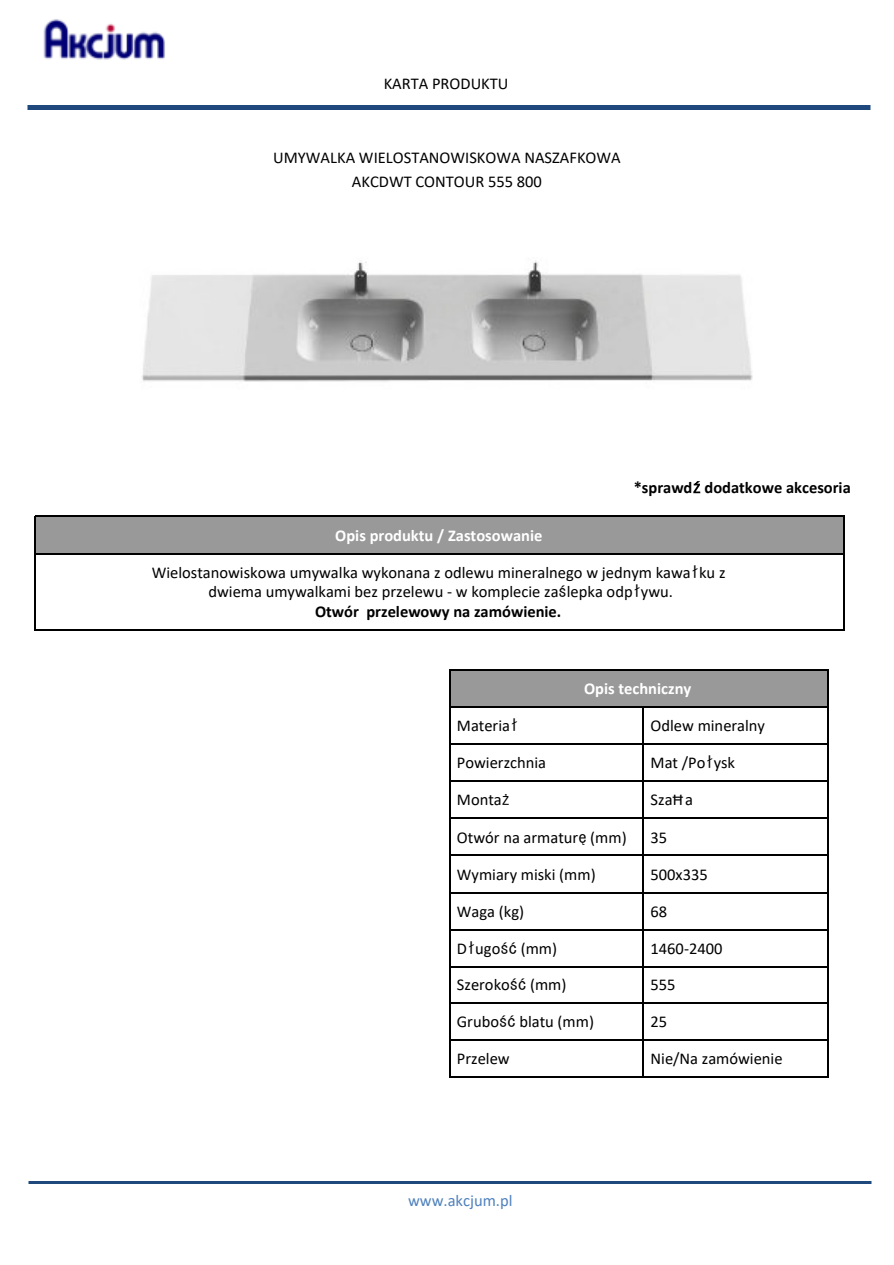
<style>
.page{position:relative;width:894px;height:1265px;background:#fff}
.page>*{position:absolute;margin:0;border:0;box-sizing:border-box;transform-origin:0 0}
.t1{font:16.5px/19.6px "Calibri";color:#000;text-align:center}
.t2{font:700 16.5px "Calibri";color:#fff}
.t3{font:700 16.5px "Calibri";color:#000}
.t4{font:16.5px "Calibri";color:#4f81bd}
.s1{font-family:"MS Gothic";font-weight:400;color:rgb(0 0 0/0)}
.s2{font-family:"MS Gothic"}
.s3{font-weight:700}
</style>
<div class="page">
<svg style="left:693px;top:481px;width:7px;height:12px"></svg>
<div style="left:35px;top:516px;width:808px;height:37px;background:#999"></div>
<hr style="left:35px;top:629px;width:809px;height:2px;background:#000">
<hr style="left:35px;top:553px;width:1px;height:78px;background:#000">
<hr style="left:843px;top:553px;width:1px;height:78px;background:#000">
<hr style="left:35px;top:516px;width:809px;height:1px;background:#000">
<hr style="left:35px;top:553px;width:809px;height:1px;background:#000">
<hr style="left:35px;top:516px;width:1px;height:38px;background:#000">
<hr style="left:843px;top:516px;width:1px;height:38px;background:#000">
<div style="left:449px;top:669px;width:379px;height:37px;background:#999"></div>
<hr style="left:643px;top:1076px;width:186px;height:2px;background:#000">
<hr style="left:828px;top:1039px;width:1px;height:39px;background:#000">
<hr style="left:449px;top:1076px;width:195px;height:2px;background:#000">
<hr style="left:449px;top:1039px;width:1px;height:39px;background:#000">
<hr style="left:643px;top:1039px;width:1px;height:39px;background:#000">
<hr style="left:643px;top:1039px;width:186px;height:1px;background:#000">
<hr style="left:828px;top:1002px;width:1px;height:38px;background:#000">
<hr style="left:449px;top:1039px;width:195px;height:1px;background:#000">
<hr style="left:449px;top:1002px;width:1px;height:38px;background:#000">
<hr style="left:643px;top:1002px;width:1px;height:38px;background:#000">
<hr style="left:643px;top:1002px;width:186px;height:1px;background:#000">
<hr style="left:828px;top:966px;width:1px;height:37px;background:#000">
<hr style="left:449px;top:1002px;width:195px;height:1px;background:#000">
<hr style="left:449px;top:966px;width:1px;height:37px;background:#000">
<hr style="left:643px;top:966px;width:1px;height:37px;background:#000">
<hr style="left:643px;top:966px;width:186px;height:1px;background:#000">
<hr style="left:828px;top:929px;width:1px;height:38px;background:#000">
<hr style="left:449px;top:966px;width:195px;height:1px;background:#000">
<hr style="left:449px;top:929px;width:1px;height:38px;background:#000">
<hr style="left:643px;top:929px;width:1px;height:38px;background:#000">
<hr style="left:643px;top:929px;width:186px;height:1px;background:#000">
<hr style="left:828px;top:892px;width:1px;height:38px;background:#000">
<hr style="left:449px;top:929px;width:195px;height:1px;background:#000">
<hr style="left:449px;top:892px;width:1px;height:38px;background:#000">
<hr style="left:643px;top:892px;width:1px;height:38px;background:#000">
<hr style="left:643px;top:892px;width:186px;height:1px;background:#000">
<hr style="left:828px;top:855px;width:1px;height:38px;background:#000">
<hr style="left:449px;top:892px;width:195px;height:1px;background:#000">
<hr style="left:449px;top:855px;width:1px;height:38px;background:#000">
<hr style="left:643px;top:855px;width:1px;height:38px;background:#000">
<hr style="left:643px;top:855px;width:186px;height:1px;background:#000">
<hr style="left:828px;top:817px;width:1px;height:39px;background:#000">
<hr style="left:449px;top:855px;width:195px;height:1px;background:#000">
<hr style="left:449px;top:817px;width:1px;height:39px;background:#000">
<hr style="left:643px;top:817px;width:1px;height:39px;background:#000">
<hr style="left:643px;top:817px;width:186px;height:2px;background:#000">
<hr style="left:828px;top:780px;width:1px;height:39px;background:#000">
<hr style="left:449px;top:817px;width:195px;height:2px;background:#000">
<hr style="left:449px;top:780px;width:1px;height:39px;background:#000">
<hr style="left:643px;top:780px;width:1px;height:39px;background:#000">
<hr style="left:643px;top:780px;width:186px;height:1px;background:#000">
<hr style="left:828px;top:743px;width:1px;height:38px;background:#000">
<hr style="left:449px;top:780px;width:195px;height:1px;background:#000">
<hr style="left:449px;top:743px;width:1px;height:38px;background:#000">
<hr style="left:643px;top:743px;width:1px;height:38px;background:#000">
<hr style="left:643px;top:743px;width:186px;height:1px;background:#000">
<hr style="left:828px;top:706px;width:1px;height:38px;background:#000">
<hr style="left:449px;top:743px;width:195px;height:1px;background:#000">
<hr style="left:449px;top:706px;width:1px;height:38px;background:#000">
<hr style="left:643px;top:706px;width:1px;height:38px;background:#000">
<hr style="left:449px;top:669px;width:380px;height:1px;background:#000">
<hr style="left:449px;top:706px;width:380px;height:1px;background:#000">
<hr style="left:449px;top:669px;width:1px;height:38px;background:#000">
<hr style="left:828px;top:669px;width:1px;height:38px;background:#000">
<img style="left:43px;top:19px;width:122px;height:41px">
<hr style="left:28px;top:1181px;width:843px;height:2px;background:#1f497d">
<hr style="left:27px;top:106px;width:843px;height:3px;background:#1f497d">
<img style="left:142px;top:260px;width:611px;height:122px">
<p class="t1" style="left:384px;top:75px;width:126px">KARTA PRODUKTU</p>
<p class="t1" style="left:273px;top:147px;width:349px;line-height:23.7px">UMYWALKA WIELOSTANOWISKOWA NASZAFKOWA<br>AKCDWT CONTOUR 555 800</p>
<p class="t3" style="left:634px;top:481px;width:219px">*sprawd<span class="s1">ź</span> dodatkowe akcesoria</p>
<p class="t2" style="left:335px;top:528px;width:209px">Opis produktu / Zastosowanie</p>
<p class="t1" style="left:152px;top:564px;width:575px">Wielostanowiskowa umywalka wykonana z odlewu mineralnego w jednym kawa<span class="s2">ł</span>ku z dwiema umywalkami bez przelewu - w komplecie za<span class="s2">ś</span>lepka odp<span class="s2">ł</span>ywu.<br><span class="s3">Otwór przelewowy na zamówienie.</span></p>
<p class="t2" style="left:584px;top:681px;width:109px">Opis techniczny</p>
<p class="t1" style="left:457px;top:717px;width:63px">Materia<span class="s2">ł</span></p>
<p class="t1" style="left:651px;top:717px;width:116px">Odlew mineralny</p>
<p class="t1" style="left:457px;top:754px;width:91px">Powierzchnia</p>
<p class="t1" style="left:651px;top:754px;width:86px">Mat /Po<span class="s2">ł</span>ysk</p>
<p class="t1" style="left:457px;top:791px;width:55px">Monta<span class="s2">ż</span></p>
<p class="t1" style="left:651px;top:791px;width:44px">SzaĦa</p>
<p class="t1" style="left:457px;top:828px;width:171px">Otwór na armatur<span class="s2">ę</span> (mm)</p>
<p class="t1" style="left:651px;top:828px;width:18px">35</p>
<p class="t1" style="left:457px;top:865px;width:140px">Wymiary miski (mm)</p>
<p class="t1" style="left:651px;top:865px;width:59px">500x335</p>
<p class="t1" style="left:457px;top:903px;width:69px">Waga (kg)</p>
<p class="t1" style="left:651px;top:903px;width:18px">68</p>
<p class="t1" style="left:457px;top:940px;width:102px">D<span class="s2">ł</span>ugo<span class="s2">ść</span> (mm)</p>
<p class="t1" style="left:651px;top:940px;width:73px">1460-2400</p>
<p class="t1" style="left:457px;top:976px;width:111px">Szeroko<span class="s2">ść</span> (mm)</p>
<p class="t1" style="left:651px;top:976px;width:27px">555</p>
<p class="t1" style="left:457px;top:1013px;width:139px">Grubo<span class="s2">ść</span> blatu (mm)</p>
<p class="t1" style="left:651px;top:1013px;width:18px">25</p>
<p class="t1" style="left:457px;top:1050px;width:54px">Przelew</p>
<p class="t1" style="left:651px;top:1050px;width:134px">Nie/Na zamówienie</p>
<p class="t4" style="left:408px;top:1194px;width:106px">www.akcjum.pl</p>
</div>
